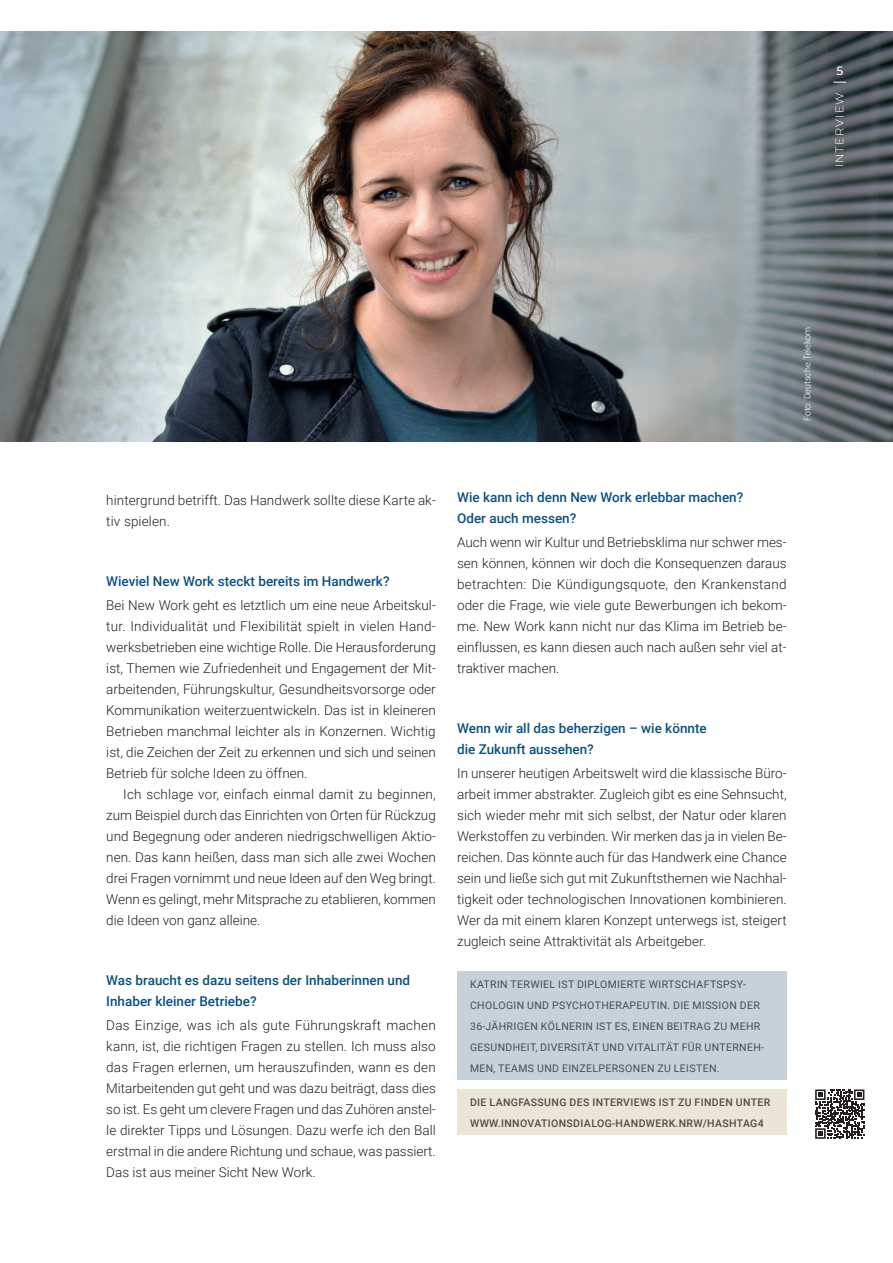
<style>
.page{position:relative;width:893px;height:1263px;background:#fff}
.page>*{position:absolute;margin:0;border:0;box-sizing:border-box;transform-origin:0 0}
.t1{font:300 13.5px/21px "Roboto";color:#231f20;text-align:justify}
.t2{font:500 13.5px/21px "Roboto";color:#0c5181}
.t3{font:500 12px "Montserrat";color:#fff}
.t4{font:300 11.25px "Montserrat";letter-spacing:.11em;color:#fff}
.t5{font:10.5px/21px "Roboto";letter-spacing:.035em;color:#444e56}
.t6{font:500 10.5px/21px "Roboto";letter-spacing:.035em;color:#514e40}
.t7{font:300 9px "Roboto";color:#fff}
</style>
<div class="page">
<div style="left:457px;top:971px;width:330px;height:109px;background:#c6d1d9"></div>
<div style="left:457px;top:1089px;width:330px;height:46px;background:#ebe4d7"></div>
<img style="left:0;top:32px;width:893px;height:410px">
<svg style="left:815px;top:1089px;width:49px;height:50px"></svg>
<p class="t3" style="left:836px;top:63px;width:8px">5</p>
<p class="t4" style="left:832px;top:167px;width:76px;rotate:-90deg">INTERVIEW</p>
<p class="t7" style="left:801px;top:421px;width:96px;rotate:-90deg">Foto: Deutsche Telekom</p>
<p class="t1" style="left:106px;top:489px;width:331px">hintergrund betrifft. Das Handwerk sollte diese Karte ak&shy;tiv spielen.</p>
<p class="t2" style="left:106px;top:570px;width:285px">Wieviel New Work steckt bereits im Handwerk?</p>
<p class="t1" style="left:106px;top:594px;width:331px">Bei New Work geht es letztlich um eine neue Arbeitskul&shy;tur. Individualität und Flexibilität spielt in vielen Hand&shy;werksbetrieben eine wichtige Rolle. Die Herausforderung ist, Themen wie Zufriedenheit und Engagement der Mit&shy;arbeitenden, Führungskultur, Gesundheitsvorsorge oder Kommunikation weiterzuentwickeln. Das ist in kleineren Betrieben manchmal leichter als in Konzernen. Wichtig ist, die Zeichen der Zeit zu erkennen und sich und seinen Betrieb für solche Ideen zu öffnen.</p>
<p class="t1" style="left:106px;top:783px;width:331px;text-indent:17px">Ich schlage vor, einfach einmal damit zu beginnen, zum Beispiel durch das Einrichten von Orten für Rückzug und Begegnung oder anderen niedrigschwelligen Aktio&shy;nen. Das kann heißen, dass man sich alle zwei Wochen drei Fragen vornimmt und neue Ideen auf den Weg bringt.<br>Wenn es gelingt, mehr Mitsprache zu etablieren, kommen die Ideen von ganz alleine.</p>
<p class="t2" style="left:106px;top:969px;width:305px">Was braucht es dazu seitens der Inhaberinnen und<br>Inhaber kleiner Betriebe?</p>
<p class="t1" style="left:106px;top:1014px;width:331px">Das Einzige, was ich als gute Führungskraft machen kann, ist, die richtigen Fragen zu stellen. Ich muss also das Fragen erlernen, um herauszufinden, wann es den Mitarbeitenden gut geht und was dazu beiträgt, dass dies so ist. Es geht um clevere Fragen und das Zuhören anstel&shy;le direkter Tipps und Lösungen. Dazu werfe ich den Ball erstmal in die andere Richtung und schaue, was passiert.<br>Das ist aus meiner Sicht New Work.</p>
<p class="t2" style="left:457px;top:486px;width:288px">Wie kann ich denn New Work erlebbar machen?<br>Oder auch messen?</p>
<p class="t1" style="left:457px;top:531px;width:331px">Auch wenn wir Kultur und Betriebsklima nur schwer mes&shy;sen können, können wir doch die Konsequenzen daraus betrachten: Die Kündigungsquote, den Krankenstand oder die Frage, wie viele gute Bewerbungen ich bekom&shy;me. New Work kann nicht nur das Klima im Betrieb be&shy;einflussen, es kann diesen auch nach außen sehr viel at&shy;traktiver machen.</p>
<p class="t2" style="left:457px;top:717px;width:251px">Wenn wir all das beherzigen – wie könnte die Zukunft aussehen?</p>
<p class="t1" style="left:457px;top:762px;width:331px">In unserer heutigen Arbeitswelt wird die klassische Büro&shy;arbeit immer abstrakter. Zugleich gibt es eine Sehnsucht, sich wieder mehr mit sich selbst, der Natur oder klaren Werkstoffen zu verbinden. Wir merken das ja in vielen Be&shy;reichen. Das könnte auch für das Handwerk eine Chance sein und ließe sich gut mit Zukunftsthemen wie Nachhal&shy;tigkeit oder technologischen Innovationen kombinieren.<br>Wer da mit einem klaren Konzept unterwegs ist, steigert zugleich seine Attraktivität als Arbeitgeber.</p>
<p class="t5" style="left:470px;top:973px;width:295px">KATRIN TERWIEL IST DIPLOMIERTE WIRTSCHAFTSPSY-CHOLOGIN UND PSYCHOTHERAPEUTIN. DIE MISSION DER 36-JÄHRIGEN KÖLNERIN IST ES, EINEN BEITRAG ZU MEHR GESUNDHEIT, DIVERSITÄT UND VITALITÄT FÜR UNTERNEH-MEN, TEAMS UND EINZELPERSONEN ZU LEISTEN.</p>
<p class="t6" style="left:470px;top:1091px;width:302px">DIE LANGFASSUNG DES INTERVIEWS IST ZU FINDEN UNTER<br>WWW.INNOVATIONSDIALOG-HANDWERK.NRW/HASHTAG4</p>
</div>
